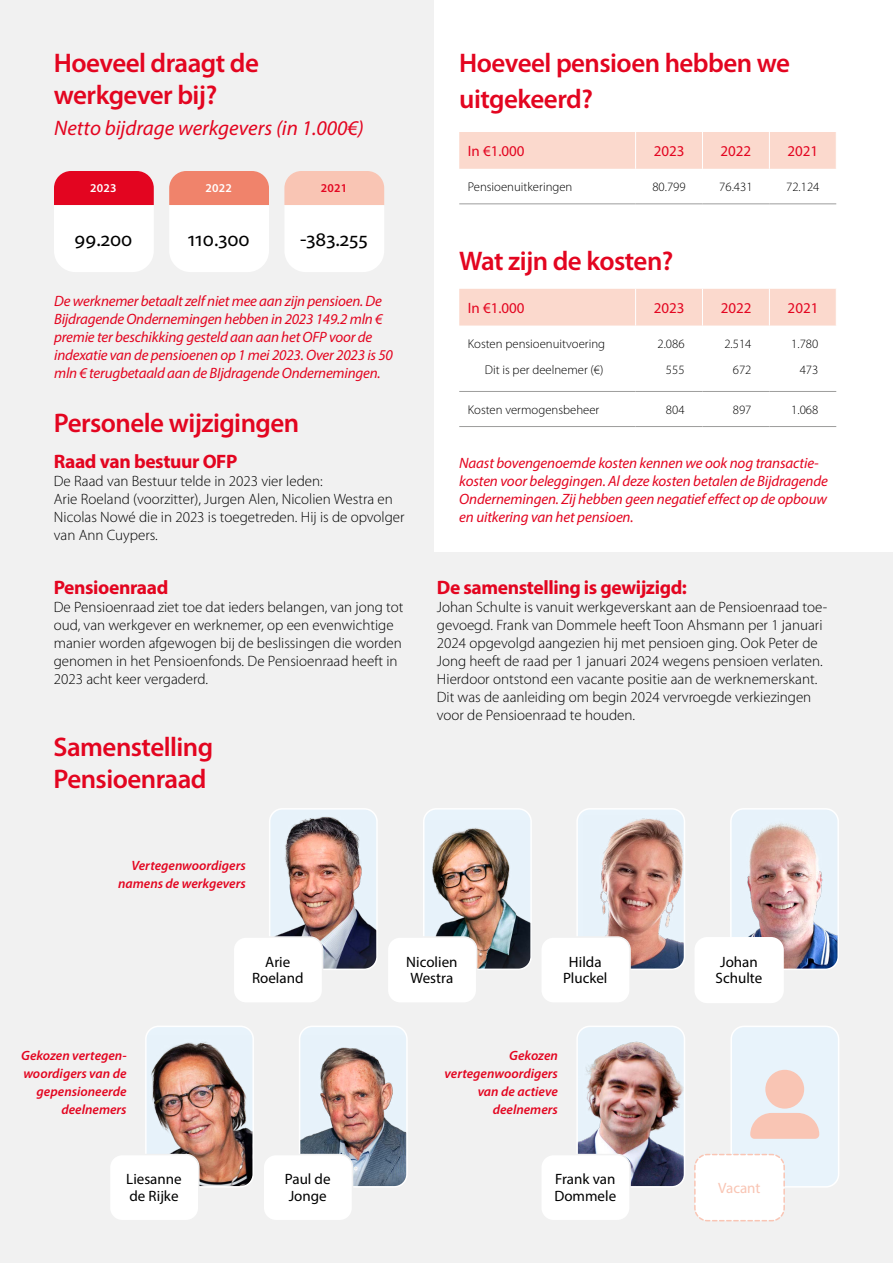
<style>
.page{position:relative;width:893px;height:1263px;background:#fff}
.page>*{position:absolute;margin:0;border:0;box-sizing:border-box;transform-origin:0 0}
.t1{font:600 27px/31.5px "Myriad Pro";letter-spacing:-.02em;color:#e30520}
.t2{font:italic 21px "Myriad Pro";color:#e30520}
.t3{font:21px "Myriad Pro";color:#000}
.t4{font:700 19.5px "Myriad Pro";letter-spacing:-.02em;color:#e30520}
.t5{font:300 15px/18px "Myriad Pro";color:#000}
.t6{font:italic 15px/18px "Myriad Pro";letter-spacing:-.015em;color:#e30520}
.t7{font:15px/16.5px "Myriad Pro";color:#000}
.t8{font:15px "Myriad Pro";color:#e30520}
.t9{font:15px "Myriad Pro";color:#f9c5b4}
.t10{font:italic 600 13.5px/18px "Myriad Pro";color:#e30520;text-align:right}
.t11{font:300 12.75px "Myriad Pro";color:#000}
.t12{font:600 12px "Myriad Pro";color:#fff}
.t13{font:600 12px "Myriad Pro";color:#e30520}
</style>
<div class="page">
<div style="left:0;top:0;width:434px;height:1263px;background:#f1f1f1"></div>
<svg style="left:54px;top:171px;width:100px;height:101px"></svg>
<svg style="left:169px;top:171px;width:100px;height:101px"></svg>
<svg style="left:284px;top:171px;width:100px;height:101px"></svg>
<div style="left:0;top:553px;width:893px;height:710px;background:#f1f1f1"></div>
<div style="left:577px;top:809px;width:107px;height:160px;background:#e8f3fb;border-radius:13px"></div>
<img style="left:600px;top:814px;width:82px;height:153px">
<div style="left:576px;top:808px;width:109px;height:162px;border:2px solid #fff;border-radius:13px"></div>
<div style="left:541px;top:937px;width:89px;height:66px;background:#fff;border-radius:13px"></div>
<div style="left:540px;top:936px;width:91px;height:68px;border:2px solid #f1f1f1;border-radius:13px"></div>
<div style="left:459px;top:132px;width:377px;height:37px;background:#fbd9cd"></div>
<hr style="left:635px;top:132px;width:1px;height:37px;background:#fff">
<hr style="left:702px;top:132px;width:1px;height:37px;background:#fff">
<hr style="left:769px;top:132px;width:1px;height:37px;background:#fff">
<hr style="left:459px;top:203px;width:177px;height:1px;background:#9d9d9c">
<hr style="left:636px;top:203px;width:66px;height:1px;background:#9d9d9c">
<hr style="left:702px;top:203px;width:67px;height:1px;background:#9d9d9c">
<hr style="left:769px;top:203px;width:67px;height:1px;background:#9d9d9c">
<div style="left:459px;top:289px;width:377px;height:37px;background:#fbd9cd"></div>
<hr style="left:635px;top:289px;width:1px;height:37px;background:#fff">
<hr style="left:702px;top:289px;width:1px;height:37px;background:#fff">
<hr style="left:769px;top:289px;width:1px;height:37px;background:#fff">
<hr style="left:459px;top:391px;width:177px;height:1px;background:#9d9d9c">
<hr style="left:636px;top:391px;width:66px;height:1px;background:#9d9d9c">
<hr style="left:702px;top:391px;width:67px;height:1px;background:#9d9d9c">
<hr style="left:769px;top:391px;width:67px;height:1px;background:#9d9d9c">
<hr style="left:459px;top:426px;width:177px;height:1px;background:#9d9d9c">
<hr style="left:636px;top:426px;width:66px;height:1px;background:#9d9d9c">
<hr style="left:702px;top:426px;width:67px;height:1px;background:#9d9d9c">
<hr style="left:769px;top:426px;width:67px;height:1px;background:#9d9d9c">
<img style="left:272px;top:811px;width:103px;height:156px">
<div style="left:269px;top:808px;width:109px;height:162px;border:2px solid #fff;border-radius:13px"></div>
<div style="left:233px;top:937px;width:90px;height:66px;background:#fff;border-radius:13px"></div>
<div style="left:233px;top:936px;width:90px;height:68px;border:2px solid #f1f1f1;border-radius:13px"></div>
<img style="left:579px;top:1028px;width:103px;height:156px">
<div style="left:576px;top:1025px;width:109px;height:162px;border:2px solid #fff;border-radius:13px"></div>
<div style="left:541px;top:1154px;width:89px;height:67px;background:#fff;border-radius:13px"></div>
<div style="left:540px;top:1154px;width:91px;height:67px;border:2px solid #f1f1f1;border-radius:13px"></div>
<div style="left:424px;top:809px;width:107px;height:160px;background:#e8f3fb;border-radius:13px"></div>
<img style="left:432px;top:828px;width:97px;height:139px">
<div style="left:423px;top:808px;width:109px;height:162px;border:2px solid #fff;border-radius:13px"></div>
<div style="left:387px;top:937px;width:90px;height:66px;background:#fff;border-radius:13px"></div>
<div style="left:387px;top:936px;width:90px;height:68px;border:2px solid #f1f1f1;border-radius:13px"></div>
<img style="left:733px;top:811px;width:103px;height:156px">
<div style="left:730px;top:808px;width:109px;height:162px;border:2px solid #fff;border-radius:13px"></div>
<div style="left:694px;top:937px;width:90px;height:66px;background:#fff;border-radius:13px"></div>
<div style="left:146px;top:1026px;width:107px;height:161px;background:#e8f3fb;border-radius:13px"></div>
<img style="left:151px;top:1042px;width:100px;height:142px">
<div style="left:145px;top:1025px;width:109px;height:162px;border:2px solid #fff;border-radius:13px"></div>
<div style="left:109px;top:1154px;width:90px;height:67px;background:#fff;border-radius:13px"></div>
<div style="left:109px;top:1154px;width:91px;height:67px;border:2px solid #f1f1f1;border-radius:13px"></div>
<div style="left:300px;top:1026px;width:107px;height:161px;background:#e8f3fb;border-radius:13px"></div>
<img style="left:302px;top:1047px;width:103px;height:137px">
<div style="left:299px;top:1025px;width:109px;height:162px;border:2px solid #fff;border-radius:13px"></div>
<div style="left:263px;top:1154px;width:89px;height:67px;background:#fff;border-radius:13px"></div>
<div style="left:262px;top:1154px;width:91px;height:67px;border:2px solid #f1f1f1;border-radius:13px"></div>
<div style="left:731px;top:1026px;width:108px;height:161px;background:#e8f3fb;border-radius:13px"></div>
<div style="left:730px;top:1026px;width:109px;height:161px;border:2px solid #fff;border-radius:13px"></div>
<svg style="left:694px;top:1153px;width:92px;height:69px"></svg>
<h1 class="t1" style="left:54px;top:48px;width:207px">Hoeveel draagt de werkgever bij?</h1>
<h2 class="t2" style="left:54px;top:115px;width:311px">Netto bijdrage werkgevers (in 1.000€)</h2>
<p class="t12" style="left:90px;top:181px;width:28px">2023</p>
<h2 class="t3" style="left:75px;top:226px;width:59px">99.200</h2>
<p class="t12" style="left:205px;top:181px;width:28px">2022</p>
<h2 class="t3" style="left:188px;top:226px;width:64px">110.300</h2>
<p class="t13" style="left:321px;top:181px;width:28px">2021</p>
<h2 class="t3" style="left:300px;top:226px;width:69px">-383.255</h2>
<p class="t6" style="left:54px;top:292px;width:340px">De werknemer betaalt zelf niet mee aan zijn pensioen. De Bijdragende Ondernemingen hebben in 2023 149.2 mln € premie ter beschikking gesteld aan aan het OFP voor de indexatie van de pensioenen op 1 mei 2023. Over 2023 is 50 mln € terugbetaald aan de BIjdragende Ondernemingen.</p>
<h1 class="t1" style="left:54px;top:408px;width:247px">Personele wijzigingen</h1>
<h3 class="t4" style="left:54px;top:449px;width:185px">Raad van bestuur OFP</h3>
<p class="t5" style="left:54px;top:472px;width:352px">De Raad van Bestuur telde in 2023 vier leden:<br>Arie Roeland (voorzitter), Jurgen Alen, Nicolien Westra en Nicolas Nowé die in 2023 is toegetreden. Hij is de opvolger van Ann Cuypers.</p>
<h3 class="t4" style="left:54px;top:575px;width:116px">Pensioenraad</h3>
<p class="t5" style="left:54px;top:598px;width:351px">De Pensioenraad ziet toe dat ieders belangen, van jong tot oud, van werkgever en werknemer, op een evenwichtige manier worden afgewogen bij de beslissingen die worden genomen in het Pensioenfonds. De Pensioenraad heeft in 2023 acht keer vergaderd.</p>
<h1 class="t1" style="left:53px;top:732px;width:161px">Samenstelling<br>Pensioenraad</h1>
<p class="t10" style="left:118px;top:857px;width:129px">Vertegenwoordigers namens de werkgevers</p>
<h1 class="t1" style="left:459px;top:45px;width:332px;line-height:36px">Hoeveel pensioen hebben we uitgekeerd?</h1>
<p class="t8" style="left:468px;top:142px;width:58px">In €1.000</p>
<p class="t8" style="left:654px;top:142px;width:32px">2023</p>
<p class="t8" style="left:720px;top:142px;width:32px">2022</p>
<p class="t8" style="left:787px;top:142px;width:32px">2021</p>
<p class="t11" style="left:468px;top:180px;width:106px">Pensioenuitkeringen</p>
<p class="t11" style="left:652px;top:180px;width:35px">80.799</p>
<p class="t11" style="left:719px;top:180px;width:35px">76.431</p>
<p class="t11" style="left:786px;top:180px;width:35px">72.124</p>
<h1 class="t1" style="left:459px;top:246px;width:216px">Wat zijn de kosten?</h1>
<p class="t8" style="left:468px;top:298px;width:58px">In €1.000</p>
<p class="t8" style="left:654px;top:298px;width:32px">2023</p>
<p class="t8" style="left:721px;top:298px;width:32px">2022</p>
<p class="t8" style="left:788px;top:298px;width:32px">2021</p>
<p class="t11" style="left:468px;top:337px;width:139px">Kosten pensioenuitvoering</p>
<p class="t11" style="left:657px;top:337px;width:29px">2.086</p>
<p class="t11" style="left:724px;top:337px;width:29px">2.514</p>
<p class="t11" style="left:791px;top:337px;width:29px">1.780</p>
<p class="t11" style="left:485px;top:363px;width:120px">Dit is per deelnemer (€)</p>
<p class="t11" style="left:666px;top:363px;width:20px">555</p>
<p class="t11" style="left:733px;top:363px;width:20px">672</p>
<p class="t11" style="left:800px;top:363px;width:20px">473</p>
<p class="t11" style="left:468px;top:402px;width:133px">Kosten vermogensbeheer</p>
<p class="t11" style="left:666px;top:402px;width:20px">804</p>
<p class="t11" style="left:733px;top:402px;width:20px">897</p>
<p class="t11" style="left:791px;top:402px;width:29px">1.068</p>
<p class="t6" style="left:459px;top:454px;width:370px">Naast bovengenoemde kosten kennen we ook nog transactie&shy;kosten voor beleggingen. Al deze kosten betalen de Bijdragende Ondernemingen. Zij hebben geen negatief effect op de opbouw en uitkering van het pensioen.</p>
<h3 class="t4" style="left:437px;top:575px;width:252px">De samenstelling is gewijzigd:</h3>
<p class="t5" style="left:437px;top:598px;width:392px">Johan Schulte is vanuit werkgeverskant aan de Pensioenraad toe&shy;gevoegd. Frank van Dommele heeft Toon Ahsmann per 1 januari 2024 opgevolgd aangezien hij met pensioen ging. Ook Peter de Jong heeft de raad per 1 januari 2024 wegens pensioen verlaten.<br>Hierdoor ontstond een vacante positie aan de werknemerskant.<br>Dit was de aanleiding om begin 2024 vervroegde verkiezingen voor de Pensioenraad te houden.</p>
<p class="t7" style="left:252px;top:953px;width:53px;text-align:center">Arie<br>Roeland</p>
<p class="t7" style="left:406px;top:953px;width:53px">Nicolien<br>Westra</p>
<p class="t7" style="left:716px;top:953px;width:48px;text-align:center">Johan<br>Schulte</p>
<p class="t7" style="left:563px;top:953px;width:46px;text-align:center">Hilda<br>Pluckel</p>
<p class="t10" style="left:21px;top:1047px;width:107px">Gekozen vertegen&shy;woordigers van de gepensioneerde deelnemers</p>
<p class="t10" style="left:444px;top:1047px;width:115px">Gekozen vertegenwoordigers van de actieve deelnemers</p>
<p class="t7" style="left:126px;top:1171px;width:57px">Liesanne de Rijke</p>
<p class="t7" style="left:285px;top:1171px;width:47px">Paul de<br>Jonge</p>
<p class="t7" style="left:554px;top:1171px;width:63px">Frank van<br>Dommele</p>
<p class="t9" style="left:718px;top:1178px;width:44px">Vacant</p>
</div>
